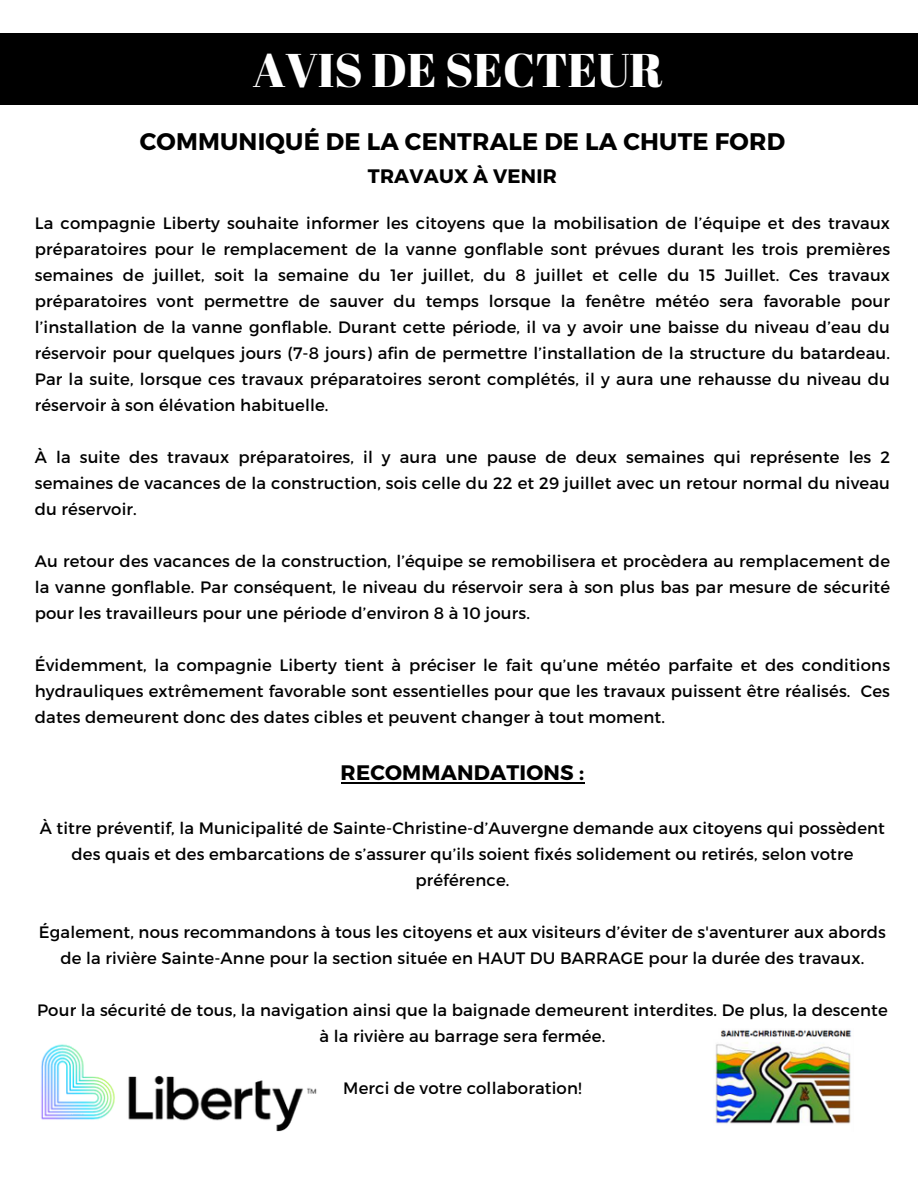
<style>
.page{position:relative;width:918px;height:1188px;background:#fff}
.page>*{position:absolute;margin:0;border:0;box-sizing:border-box;transform-origin:0 0}
.t1{font:47.25px "Abril Fatface";color:#fff}
.t2{font:700 24px "Montserrat";letter-spacing:.01em;color:#000}
.t3{font:700 21px "Montserrat";letter-spacing:.01em;color:#000}
.t4{font:700 19.5px "Montserrat";letter-spacing:.01em;color:#000}
.t5{font:16.5px/26px "Montserrat";letter-spacing:.01em;color:#000;text-align:justify}
</style>
<div class="page">
<div style="left:0;top:34px;width:918px;height:70px;background:#000"></div>
<hr style="left:341px;top:782px;width:243px;height:2px;background:#000">
<img style="left:41px;top:1044px;width:276px;height:87px">
<img style="left:715px;top:1030px;width:137px;height:94px">
<p class="t1" style="left:253px;top:37px;width:412px">AVIS DE SECTEUR</p>
<p class="t2" style="left:140px;top:126px;width:647px">COMMUNIQUÉ DE LA CENTRALE DE LA CHUTE FORD</p>
<p class="t4" style="left:368px;top:164px;width:191px">TRAVAUX À VENIR</p>
<h1 class="t5" style="left:35px;top:210px;width:857px">La compagnie Liberty souhaite informer les citoyens que la mobilisation de l’équipe et des travaux préparatoires pour le remplacement de la vanne gonflable sont prévues durant les trois premières semaines de juillet, soit la semaine du 1er juillet, du 8 juillet et celle du 15 Juillet. Ces travaux préparatoires vont permettre de sauver du temps lorsque la fenêtre météo sera favorable pour l’installation de la vanne gonflable. Durant cette période, il va y avoir une baisse du niveau d’eau du réservoir pour quelques jours (7-8 jours) afin de permettre l’installation de la structure du batardeau.<br>Par la suite, lorsque ces travaux préparatoires seront complétés, il y aura une rehausse du niveau du réservoir à son élévation habituelle.</h1>
<h2 class="t5" style="left:35px;top:444px;width:857px">À la suite des travaux préparatoires, il y aura une pause de deux semaines qui représente les 2 semaines de vacances de la construction, sois celle du 22 et 29 juillet avec un retour normal du niveau du réservoir.</h2>
<p class="t5" style="left:35px;top:548px;width:857px">Au retour des vacances de la construction, l’équipe se remobilisera et procèdera au remplacement de la vanne gonflable. Par conséquent, le niveau du réservoir sera à son plus bas par mesure de sécurité pour les travailleurs pour une période d’environ 8 à 10 jours.</p>
<p class="t5" style="left:35px;top:652px;width:857px">Évidemment, la compagnie Liberty tient à préciser le fait qu’une météo parfaite et des conditions hydrauliques extrêmement favorable sont essentielles pour que les travaux puissent être réalisés. Ces dates demeurent donc des dates cibles et peuvent changer à tout moment.</p>
<p class="t3" style="left:341px;top:759px;width:245px">RECOMMANDATIONS :</p>
<p class="t5" style="left:40px;top:815px;width:847px;text-align:center">À titre préventif, la Municipalité de Sainte-Christine-d’Auvergne demande aux citoyens qui possèdent des quais et des embarcations de s’assurer qu’ils soient fixés solidement ou retirés, selon votre préférence.</p>
<h3 class="t5" style="left:39px;top:919px;width:849px;text-align:center">Également, nous recommandons à tous les citoyens et aux visiteurs d’éviter de s'aventurer aux abords de la rivière Sainte-Anne pour la section située en HAUT DU BARRAGE pour la durée des travaux.</h3>
<p class="t5" style="left:37px;top:997px;width:852px;text-align:center">Pour la sécurité de tous, la navigation ainsi que la baignade demeurent interdites. De plus, la descente à la rivière au barrage sera fermée.</p>
<p class="t5" style="left:343px;top:1075px;width:240px">Merci de votre collaboration!</p>
</div>
